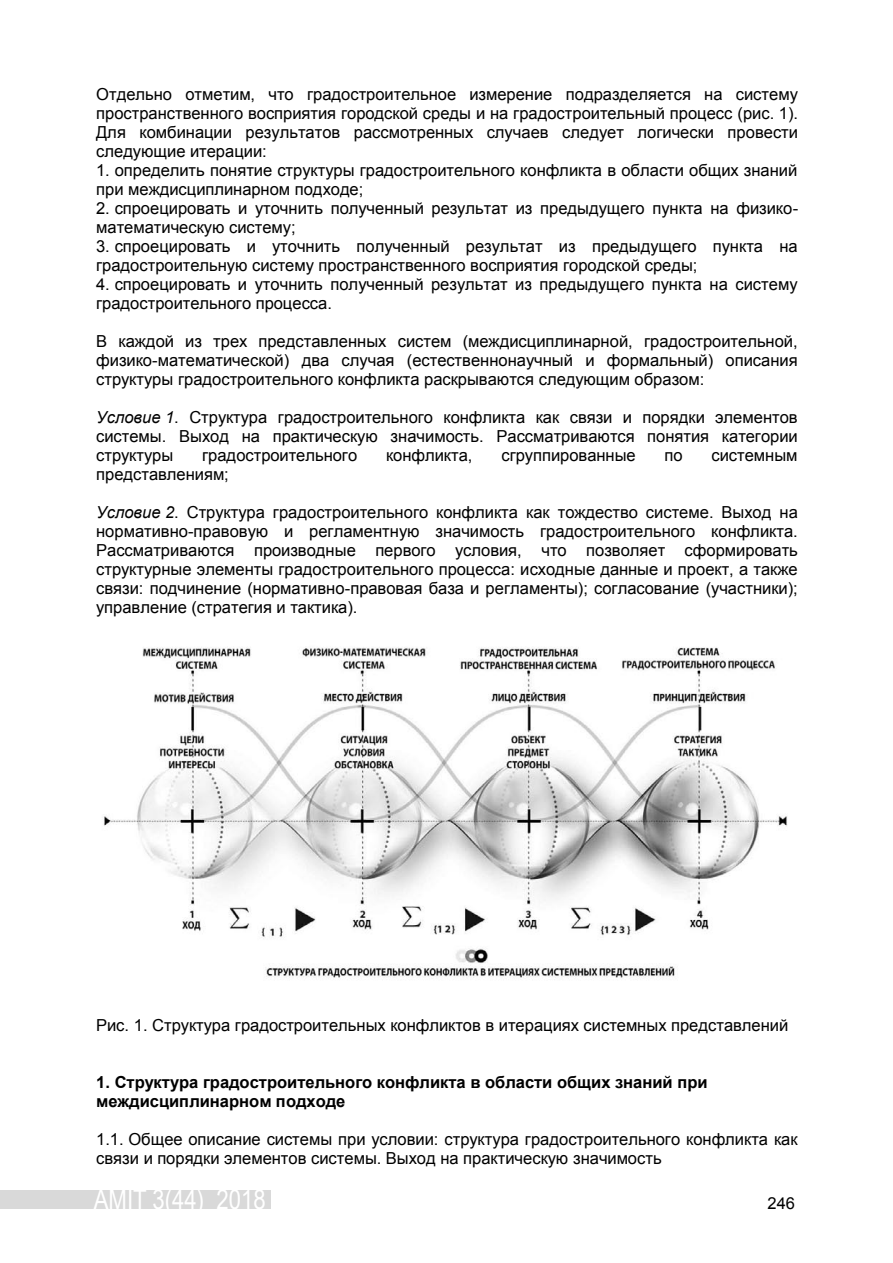
<style>
.page{position:relative;width:893px;height:1263px;background:#fff}
.page>*{position:absolute;margin:0;border:0;box-sizing:border-box;transform-origin:0 0}
.t1{font:27px "Arial Narrow";color:#fff}
.t2{font:16.5px/19px "Arial";color:#000}
.t3{font:700 16.5px/18.9px "Arial";color:#000}
.t4{font:16.5px "Arial";color:#000}
.s1{font-style:inherit}
.s2{font-style:italic}
</style>
<div class="page">
<div style="left:0;top:1190px;width:271px;height:19px;background:#d9d9d9"></div>
<img style="left:104px;top:647px;width:683px;height:333px">
<p class="t2" style="left:96px;top:85px;width:703px;text-align:justify">Отдельно отметим, что градостроительное измерение подразделяется на систему пространственного восприятия городской среды и на градостроительный процесс (рис. <span class="s1">1).<br></span>Для комбинации результатов рассмотренных случаев следует логически провести следующие итерации:</p>
<p class="t2" style="left:96px;top:161px;width:703px"><span class="s1">1.</span> определить понятие структуры градостроительного конфликта в области общих знаний при междисциплинарном подходе;</p>
<p class="t2" style="left:96px;top:199px;width:704px"><span class="s1">2.</span> спроецировать и уточнить полученный результат из предыдущего пункта на физико&shy;математическую систему;</p>
<p class="t2" style="left:96px;top:237px;width:703px"><span class="s1">3.</span> спроецировать и уточнить полученный результат из предыдущего пункта на градостроительную систему пространственного восприятия городской среды;</p>
<p class="t2" style="left:96px;top:275px;width:703px"><span class="s1">4.</span> спроецировать и уточнить полученный результат из предыдущего пункта на систему градостроительного процесса.</p>
<p class="t2" style="left:96px;top:332px;width:703px;text-align:justify">В каждой из трех представленных систем (междисциплинарной, градостроительной, физико<span class="s1">-</span>математической) два случая (естественнонаучный и формальный) описания структуры градостроительного конфликта раскрываются следующим образом:</p>
<p class="t2" style="left:96px;top:408px;width:703px;text-align:justify"><span class="s2">Условие</span> <span class="s2">1</span>. Структура градостроительного конфликта как связи и порядки элементов системы. Выход на практическую значимость. Рассматриваются понятия категории структуры</p>
<p class="t2" style="left:202px;top:446px;width:157px">градостроительного</p>
<p class="t2" style="left:386px;top:446px;width:88px">конфликта,</p>
<p class="t2" style="left:501px;top:446px;width:136px">сгруппированные</p>
<p class="t2" style="left:664px;top:446px;width:20px">по</p>
<p class="t2" style="left:711px;top:446px;width:88px">системным</p>
<p class="t2" style="left:96px;top:465px;width:134px">представлениям;</p>
<p class="t2" style="left:96px;top:503px;width:703px;text-align:justify"><span class="s2">Условие</span> <span class="s2">2</span>. Структура градостроительного конфликта как тождество системе. Выход на нормативно<span class="s1">-</span>правовую и регламентную значимость градостроительного конфликта.<br>Рассматриваются производные первого условия, что позволяет сформировать структурные элементы градостроительного процесса: исходные данные и проект, а также связи: подчинение (нормативно<span class="s1">-</span>правовая база и регламенты); согласование (участники); управление (стратегия и тактика).</p>
<p class="t2" style="left:96px;top:1016px;width:694px">Рис. 1. Структура градостроительных конфликтов в итерациях системных представлений</p>
<p class="t3" style="left:96px;top:1073px;width:613px">1. Структура градостроительного конфликта в области общих знаний при междисциплинарном подходе</p>
<p class="t2" style="left:96px;top:1130px;width:703px"><span class="s1">1.1.</span> Общее описание системы при условии: структура градостроительного конфликта как связи и порядки элементов системы. Выход на практическую значимость</p>
<h1 class="t1" style="left:94px;top:1180px;width:173px">AMIT 3(44) 2018</h1>
<p class="t4" style="left:767px;top:1192px;width:29px">246</p>
</div>
